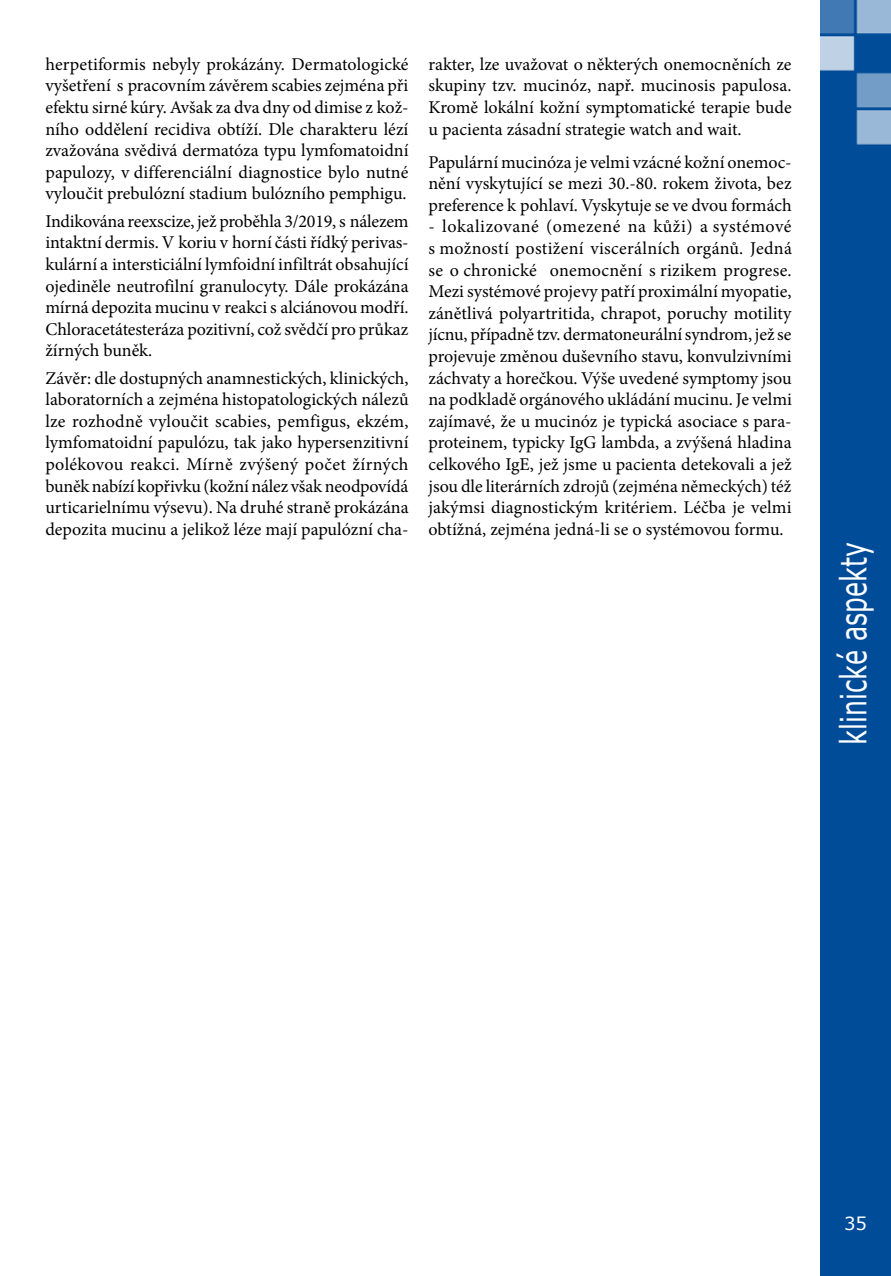
<style>
.page{position:relative;width:891px;height:1276px;background:#fff}
.page>*{position:absolute;margin:0;border:0;box-sizing:border-box;transform-origin:0 0}
.t1{font:36px "Verdana";color:#fff;scale:.7 1}
.t2{font:18px/21.6px "Minion Pro";color:#000;text-align:justify}
.t3{font:18px "Verdana";color:#fff}
</style>
<div class="page">
<div style="left:820px;top:0;width:70px;height:1276px;background:#004c99"></div>
<p class="t2" style="left:45px;top:53px;width:364px">herpetiformis nebyly prokázány. Dermatologické vyšetření s pracovním závěrem scabies zejména při efektu sirné kúry. Avšak za dva dny od dimise z kož&shy;ního oddělení recidiva obtíží. Dle charakteru lézí zvažována svědivá dermatóza typu lymfomatoidní papulozy, v differenciální diagnostice bylo nutné vyloučit prebulózní stadium bulózního pemphigu.</p>
<p class="t2" style="left:45px;top:210px;width:364px">Indikována reexscize, jež proběhla 3/2019, s nálezem intaktní dermis. V koriu v horní části řídký perivas&shy;kulární a intersticiální lymfoidní infiltrát obsahující ojediněle neutrofilní granulocyty. Dále prokázána mírná depozita mucinu v reakci s alciánovou modří.<br>Chloracetátesteráza pozitivní, což svědčí pro průkaz žírných buněk.</p>
<p class="t2" style="left:45px;top:367px;width:364px">Závěr: dle dostupných anamnestických, klinických, laboratorních a zejména histopatologických nálezů lze rozhodně vyloučit scabies, pemfigus, ekzém, lymfomatoidní papulózu, tak jako hypersenzitivní polékovou reakci. Mírně zvýšený počet žírných buněk nabízí kopřivku (kožní nález však neodpovídá urticarielnímu výsevu). Na druhé straně prokázána depozita mucinu a jelikož léze mají papulózní cha-</p>
<p class="t2" style="left:428px;top:53px;width:364px">rakter, lze uvažovat o některých onemocněních ze skupiny tzv. mucinóz, např. mucinosis papulosa.<br>Kromě lokální kožní symptomatické terapie bude u pacienta zásadní strategie watch and wait.</p>
<p class="t2" style="left:428px;top:151px;width:364px">Papulární mucinóza je velmi vzácné kožní onemoc&shy;nění vyskytující se mezi 30.-80. rokem života, bez preference k pohlaví. Vyskytuje se ve dvou formách</p>
<p class="t2" style="left:428px;top:216px;width:365px">- lokalizované (omezené na kůži) a systémové s možností postižení viscerálních orgánů. Jedná se o chronické onemocnění s rizikem progrese.<br>Mezi systémové projevy patří proximální myopatie, zánětlivá polyartritida, chrapot, poruchy motility jícnu, případně tzv. dermatoneurální syndrom, jež se projevuje změnou duševního stavu, konvulzivními záchvaty a horečkou. Výše uvedené symptomy jsou na podkladě orgánového ukládání mucinu. Je velmi zajímavé, že u mucinóz je typická asociace s para&shy;proteinem, typicky IgG lambda, a zvýšená hladina celkového IgE, jež jsme u pacienta detekovali a jež jsou dle literárních zdrojů (zejména německých) též jakýmsi diagnostickým kritériem. Léčba je velmi obtížná, zejména jedná-li se o systémovou formu.</p>
<h1 class="t1" style="left:828px;top:745px;width:290px;rotate:-90deg">klinické aspekty</h1>
<p class="t3" style="left:843px;top:1211px;width:24px">35</p>
</div>
